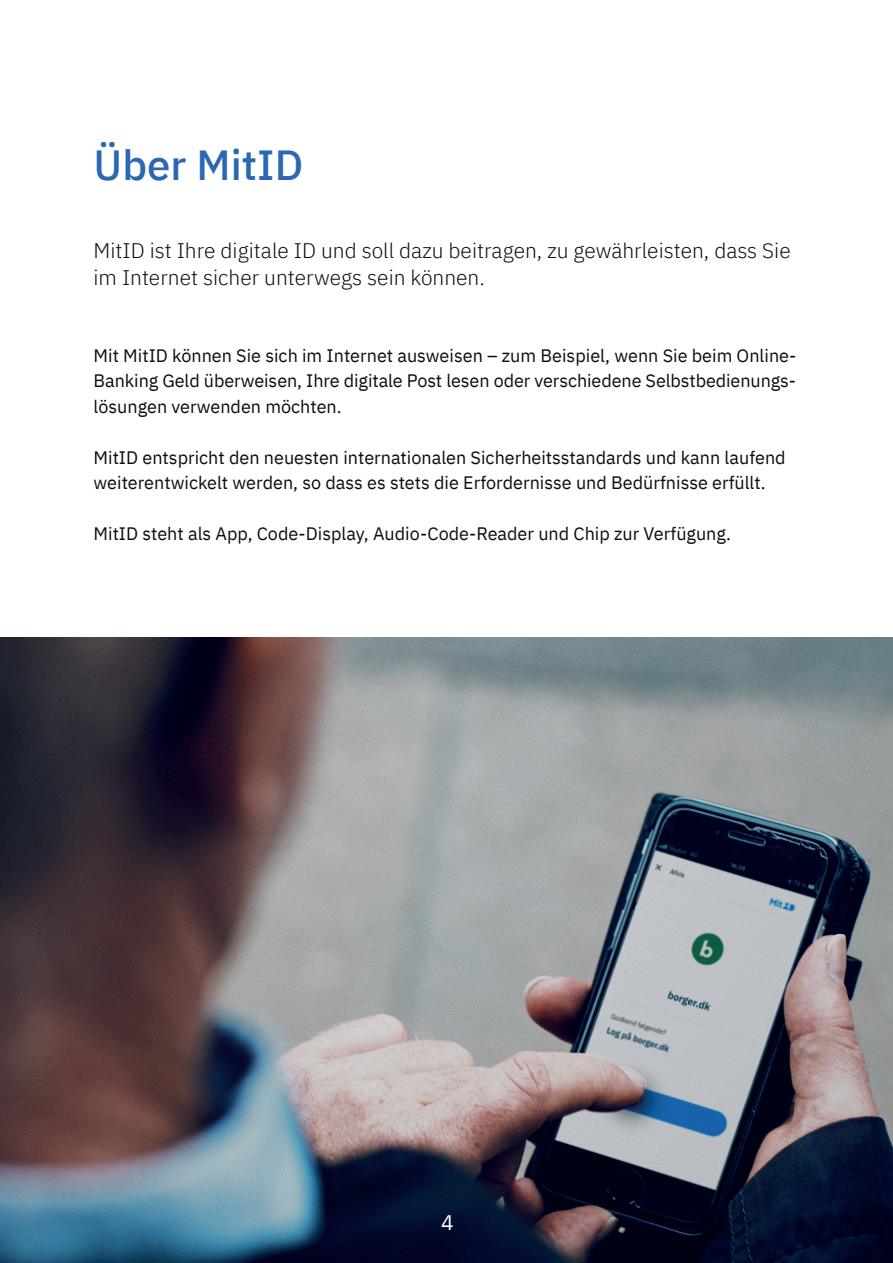
<style>
.page{position:relative;width:893px;height:1263px;background:#fff}
.page>*{position:absolute;margin:0;border:0;box-sizing:border-box;transform-origin:0 0}
.t1{font:500 42px "IBM Plex Sans";color:#2b67b2}
.t2{font:300 21px/27px "IBM Plex Sans";color:#0a0d10}
.t3{font:21px "IBM Plex Sans";color:#fff}
.t4{font:18px/25.5px "IBM Plex Sans";color:#0a0d10;text-align:justify}
</style>
<div class="page">
<img style="left:0;top:638px;width:893px;height:625px">
<h1 class="t1" style="left:94px;top:133px;width:211px">Über MitID</h1>
<p class="t2" style="left:94px;top:236px;width:699px">MitID ist Ihre digitale ID und soll dazu beitragen, zu gewährleisten, dass Sie im Internet sicher unterwegs sein können.</p>
<p class="t4" style="left:94px;top:341px;width:704px">Mit MitID können Sie sich im Internet ausweisen – zum Beispiel, wenn Sie beim Online-Banking Geld überweisen, Ihre digitale Post lesen oder verschiedene Selbstbedienungs&shy;lösungen verwenden möchten.</p>
<p class="t4" style="left:94px;top:443px;width:694px">MitID entspricht den neuesten internationalen Sicherheitsstandards und kann laufend weiterentwickelt werden, so dass es stets die Erfordernisse und Bedürfnisse erfüllt.</p>
<p class="t4" style="left:94px;top:520px;width:639px">MitID steht als App, Code-Display, Audio-Code-Reader und Chip zur Verfügung.</p>
<p class="t3" style="left:441px;top:1207px;width:14px">4</p>
</div>
